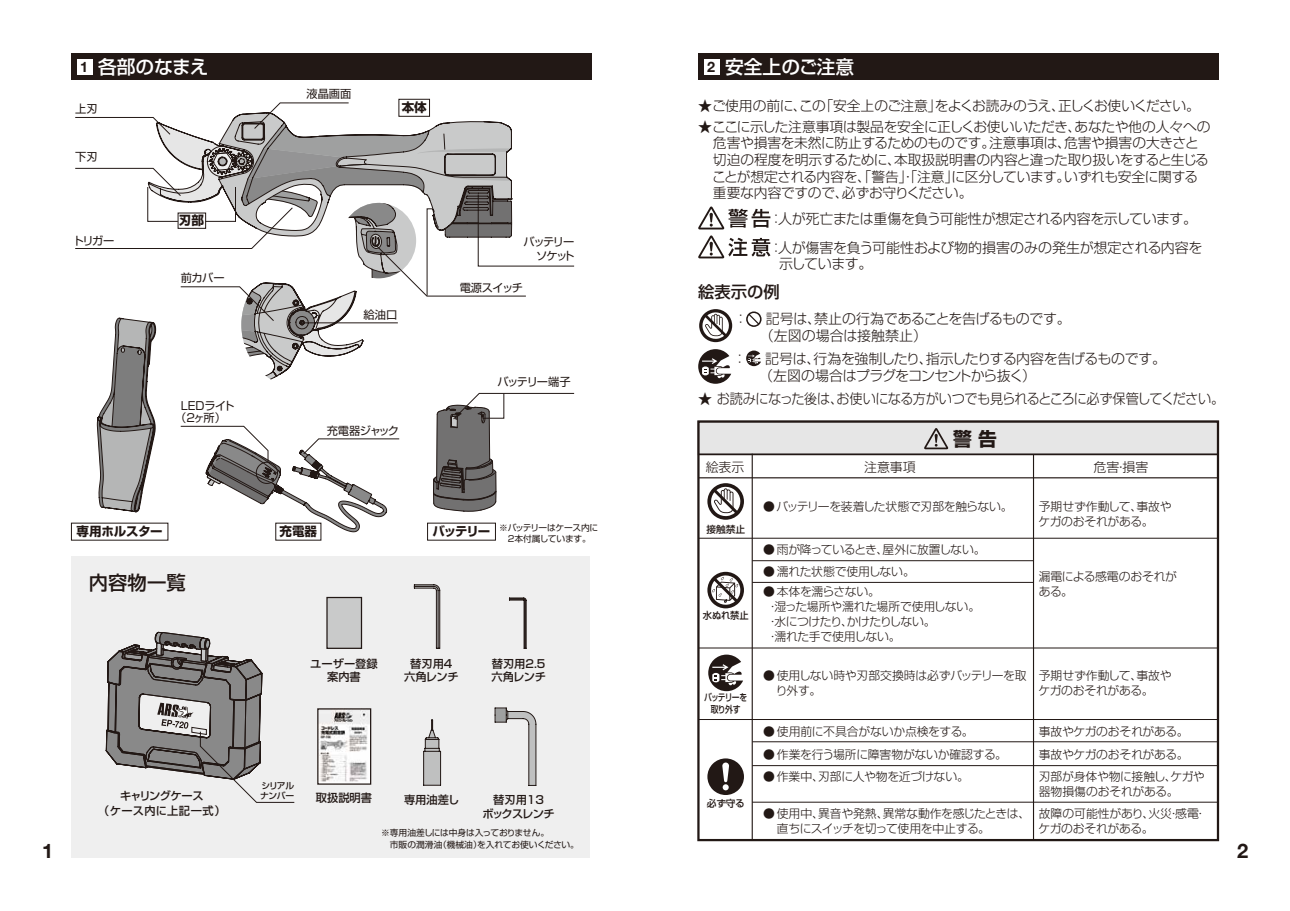
<style>
.page{position:relative;width:1290px;height:911px;background:#fff}
.page>*{position:absolute;margin:0;border:0;box-sizing:border-box;transform-origin:0 0}
.t1{font:700 20px "Helvetica Neue";color:#221815}
.t2{font:500 19.38px "Shin Go Pro";color:#221815}
.t3{font:500 18.75px "Shin Go Pro";color:#fff}
.t4{font:700 18.75px "Shin Go Pro";color:#221815}
.t5{font:500 16.38px "Shin Go Pro";color:#221815}
.t6{font:700 14.38px "Helvetica Neue";color:#221815}
.t7{font:300 14px/28.9px "Shin Go Pro";letter-spacing:-.03em;color:#221815}
.t8{font:300 14px/16.8px "Shin Go Pro";letter-spacing:-.055em;color:#221815}
.t9{font:300 13.75px/16.5px "Shin Go Pro";letter-spacing:-.025em;color:#221815}
.t10{font:300 13.75px "Shin Go Pro";letter-spacing:-.045em;color:#221815}
.t11{font:300 12.88px "Shin Go Pro";color:#221815}
.t12{font:700 12.5px "Shin Go Pro";letter-spacing:-.02em;color:#221815}
.t13{font:300 11.88px/15px "Shin Go Pro";letter-spacing:-.02em;color:#221815}
.t14{font:500 11.25px/13.8px "Shin Go Pro";color:#221815;text-align:center}
.t15{font:11.25px/12.5px "Shin Go Pro";letter-spacing:-.055em;color:#221815}
.t16{font:500 11.25px/13.8px "Shin Go Pro";letter-spacing:-.05em;color:#221815;text-align:center}
.t17{font:500 11.25px "Shin Go Pro";letter-spacing:.025em;color:#221815}
.t18{font:11.25px/13.8px "Shin Go Pro";letter-spacing:-.135em;color:#221815;text-align:right}
.t19{font:500 11.25px "Shin Go Pro";letter-spacing:-.06em;color:#221815}
.t20{font:11.25px "Shin Go Pro";letter-spacing:-.09em;color:#221815}
.t21{font:11.25px "Shin Go Pro";letter-spacing:-.105em;color:#221815}
.t22{font:500 9.62px/11.6px "Shin Go Pro";letter-spacing:-.095em;color:#221815;text-align:center;scale:.81 1}
.t23{font:500 9.62px "Shin Go Pro";letter-spacing:-.01em;color:#221815}
.t24{font:500 9.62px "Shin Go Pro";letter-spacing:-.01em;color:#221815;scale:.95 1}
.t25{font:8.75px/11.2px "Shin Go Pro";letter-spacing:-.025em;color:#221815}
.t26{font:500 8.75px/10px "Shin Go Pro";letter-spacing:-.035em;color:#221815}
.s1{font-family:"Helvetica Neue";font-weight:700;font-size:14.38px;color:#221815}
.s2{font-size:14px}
</style>
<div class="page">
<div style="left:698px;top:421px;width:520px;height:34px;background:#e6e6e6;border:1px solid #221815"></div>
<div style="left:71px;top:556px;width:519px;height:302px;background:#efefef"></div>
<div style="left:71px;top:53px;width:521px;height:27px;background:#221815"></div>
<div style="left:77px;top:59px;width:15px;height:15px;background:#fff"></div>
<div style="left:697px;top:420px;width:522px;height:421px;border:2px solid #221815"></div>
<hr style="left:752px;top:802px;width:466px;height:1px;background:#221815">
<hr style="left:699px;top:719px;width:519px;height:1px;background:#221815">
<hr style="left:698px;top:477px;width:520px;height:1px;background:#221815">
<hr style="left:698px;top:453px;width:520px;height:1px;background:#221815">
<hr style="left:752px;top:453px;width:1px;height:387px;background:#221815">
<hr style="left:1033px;top:455px;width:1px;height:385px;background:#221815">
<svg style="left:699px;top:309px;width:33px;height:33px"></svg>
<svg style="left:746px;top:311px;width:15px;height:16px"></svg>
<svg style="left:698px;top:349px;width:33px;height:35px"></svg>
<svg style="left:746px;top:350px;width:15px;height:16px"></svg>
<svg style="left:707px;top:572px;width:37px;height:36px"></svg>
<svg style="left:707px;top:483px;width:37px;height:37px"></svg>
<svg style="left:708px;top:654px;width:35px;height:37px"></svg>
<hr style="left:752px;top:560px;width:282px;height:1px;background:#221815">
<hr style="left:752px;top:582px;width:282px;height:1px;background:#221815">
<hr style="left:752px;top:765px;width:466px;height:1px;background:#221815">
<svg style="left:698px;top:206px;width:72px;height:23px"></svg>
<svg style="left:698px;top:235px;width:72px;height:23px"></svg>
<svg style="left:924px;top:428px;width:24px;height:21px"></svg>
<hr style="left:698px;top:647px;width:520px;height:1px;background:#221815">
<hr style="left:698px;top:538px;width:520px;height:1px;background:#221815">
<svg style="left:707px;top:758px;width:37px;height:37px"></svg>
<div style="left:399px;top:99px;width:31px;height:17px;border:1px solid #221815"></div>
<div style="left:326px;top:597px;width:36px;height:52px;background:#c9caca;border:1px solid #221815"></div>
<div style="left:698px;top:53px;width:521px;height:27px;background:#221815"></div>
<div style="left:704px;top:59px;width:15px;height:15px;background:#fff"></div>
<svg style="left:509px;top:597px;width:18px;height:52px"></svg>
<svg style="left:414px;top:584px;width:26px;height:65px"></svg>
<svg style="left:494px;top:707px;width:42px;height:79px"></svg>
<svg style="left:423px;top:719px;width:18px;height:67px"></svg>
<hr style="left:752px;top:741px;width:466px;height:1px;background:#221815">
<svg style="left:75px;top:103px;width:499px;height:429px"></svg>
<div style="left:256px;top:462px;width:22px;height:21px;border:1px solid #221815;border-radius:50%"></div>
<svg style="left:105px;top:631px;width:189px;height:171px"></svg>
<img style="left:319px;top:710px;width:50px;height:72px">
<div style="left:317px;top:708px;width:54px;height:76px;border:1px solid #221815"></div>
<p class="t6" style="left:80px;top:55px;width:9px">1</p>
<h3 class="t3" style="left:707px;top:51px;width:148px"><span class="s1">2</span> 安全上のご注意</h3>
<p class="t12" style="left:402px;top:98px;width:26px">本体</p>
<h3 class="t3" style="left:98px;top:51px;width:112px">各部のなまえ</h3>
<p class="t15" style="left:306px;top:86px;width:46px">液晶画面</p>
<p class="t10" style="left:698px;top:95px;width:503px"><span class="s2">★</span>ご使用の前に、この「安全上のご注意」をよくお読みのうえ、正しくお使いください。</p>
<p class="t9" style="left:712px;top:117px;width:500px;text-indent:-14px"><span class="s2">★</span>ここに示した注意事項は製品を安全に正しくお使いいただき、あなたや他の人々への危害や損害を未然に防止するためのものです。注意事項は、危害や損害の大きさと切迫の程度を明示するために、本取扱説明書の内容と違った取り扱いをすると生じることが想定される内容を、「警告」・「注意」に区分しています。いずれも安全に関する重要な内容ですので、必ずお守りください。</p>
<p class="t7" style="left:769px;top:202px;width:435px">：人が死亡または重傷を負う可能性が想定される内容を示しています。：人が傷害を負う可能性および物的損害のみの発生が想定される内容を</p>
<p class="t7" style="left:779px;top:248px;width:95px">示しています。</p>
<p class="t15" style="left:75px;top:101px;width:24px">上刃</p>
<p class="t15" style="left:75px;top:149px;width:24px">下刃</p>
<p class="t12" style="left:179px;top:210px;width:26px">刃部</p>
<p class="t15" style="left:73px;top:233px;width:43px">トリガー</p>
<p class="t18" style="left:524px;top:233px;width:53px">バッテリーソケット</p>
<p class="t15" style="left:181px;top:270px;width:45px">前カバー</p>
<p class="t15" style="left:460px;top:280px;width:65px">電源スイッチ</p>
<h3 class="t5" style="left:698px;top:278px;width:83px">絵表示の例</h3>
<p class="t15" style="left:175px;top:398px;width:61px;text-indent:6px">LEDライト（2ヶ所）</p>
<p class="t15" style="left:363px;top:307px;width:35px">給油口</p>
<p class="t20" style="left:327px;top:421px;width:74px">充電器ジャック</p>
<p class="t21" style="left:497px;top:373px;width:75px">バッテリー端子</p>
<p class="t12" style="left:77px;top:521px;width:88px">専用ホルスター</p>
<p class="t12" style="left:280px;top:521px;width:39px">充電器</p>
<p class="t12" style="left:432px;top:521px;width:59px">バッテリー</p>
<p class="t25" style="left:499px;top:521px;width:101px">※バッテリーはケース内に　2本付属しています。</p>
<h2 class="t2" style="left:89px;top:566px;width:98px">内容物一覧</h2>
<p class="t14" style="left:310px;top:655px;width:69px">ユーザー登録案内書</p>
<p class="t14" style="left:404px;top:655px;width:56px">替刃用4六角レンチ</p>
<p class="t14" style="left:491px;top:655px;width:56px;text-align:left">替刃用2.5六角レンチ</p>
<p class="t7" style="left:739px;top:309px;width:333px;line-height:16.8px;text-indent:-5px">：　 記号は、禁止の行為であることを告げるものです。　　（左図の場合は接触禁止）</p>
<p class="t8" style="left:738px;top:348px;width:429px;text-indent:-5px">：　 記号は、行為を強制したり、指示したりする内容を告げるものです。　　（左図の場合はプラグをコンセントから抜く）</p>
<p class="t7" style="left:698px;top:382px;width:527px">★ お読みになった後は、お使いになる方がいつでも見られるところに必ず保管してください。</p>
<h3 class="t4" style="left:953px;top:424px;width:45px">警 告</h3>
<p class="t11" style="left:706px;top:456px;width:40px">絵表示</p>
<p class="t11" style="left:864px;top:456px;width:53px">注意事項</p>
<p class="t11" style="left:1093px;top:456px;width:56px">危害・損害</p>
<p class="t23" style="left:706px;top:521px;width:40px">接触禁止</p>
<p class="t24" style="left:703px;top:608px;width:50px">水ぬれ禁止</p>
<p class="t22" style="left:704px;top:691px;width:55px">バッテリーを取り外す</p>
<p class="t13" style="left:763px;top:497px;width:251px">● バッテリーを装着した状態で刃部を触らない。</p>
<p class="t13" style="left:1038px;top:497px;width:135px">予期せず作動して、事故やケガのおそれがある。</p>
<p class="t13" style="left:763px;top:541px;width:224px">● 雨が降っているとき、屋外に放置しない。</p>
<p class="t13" style="left:763px;top:562px;width:153px">● 濡れた状態で使用しない。</p>
<p class="t13" style="left:767px;top:582px;width:215px;text-indent:-4px">● 本体を濡らさない。<br>・湿った場所や濡れた場所で使用しない。・水につけたり、かけたりしない。<br>・濡れた手で使用しない。</p>
<p class="t13" style="left:776px;top:667px;width:252px;text-indent:-13px">● 使用しない時や刃部交換時は必ずバッテリーを取り外す。</p>
<p class="t13" style="left:1039px;top:568px;width:140px">漏電による感電のおそれがある。</p>
<p class="t13" style="left:1038px;top:667px;width:135px">予期せず作動して、事故やケガのおそれがある。</p>
<p class="t13" style="left:763px;top:723px;width:212px">● 使用前に不具合がないか点検をする。</p>
<p class="t13" style="left:1039px;top:723px;width:151px">事故やケガのおそれがある。</p>
<p class="t13" style="left:763px;top:745px;width:245px">● 作業を行う場所に障害物がないか確認する。</p>
<p class="t13" style="left:1039px;top:745px;width:151px">事故やケガのおそれがある。</p>
<p class="t13" style="left:763px;top:767px;width:207px">● 作業中、刃部に人や物を近づけない。</p>
<p class="t13" style="left:777px;top:805px;width:255px;text-indent:-14px">● 使用中、異音や発熱、異常な動作を感じたときは、直ちにスイッチを切って使用を中止する。</p>
<p class="t13" style="left:1039px;top:767px;width:167px">刃部が身体や物に接触し、ケガや器物損傷のおそれがある。</p>
<p class="t13" style="left:1038px;top:805px;width:169px">故障の可能性があり、火災・感電・ケガのおそれがある。</p>
<p class="t19" style="left:120px;top:786px;width:85px">キャリングケース</p>
<p class="t26" style="left:260px;top:780px;width:36px">シリアルナンバー</p>
<p class="t17" style="left:98px;top:801px;width:129px">（ケース内に上記一式）</p>
<p class="t14" style="left:316px;top:789px;width:58px">取扱説明書</p>
<p class="t14" style="left:404px;top:792px;width:57px">専用油差し</p>
<p class="t25" style="left:381px;top:826px;width:199px">※専用油差しには中身は入っておりません。<br>　市販の潤滑油（機械油）を入れてお使いください。</p>
<p class="t16" style="left:482px;top:792px;width:74px">替刃用13<br>ボックスレンチ</p>
<p class="t23" style="left:707px;top:796px;width:40px">必ず守る</p>
<h1 class="t1" style="left:42px;top:835px;width:13px">1</h1>
<h1 class="t1" style="left:1237px;top:835px;width:13px">2</h1>
</div>
